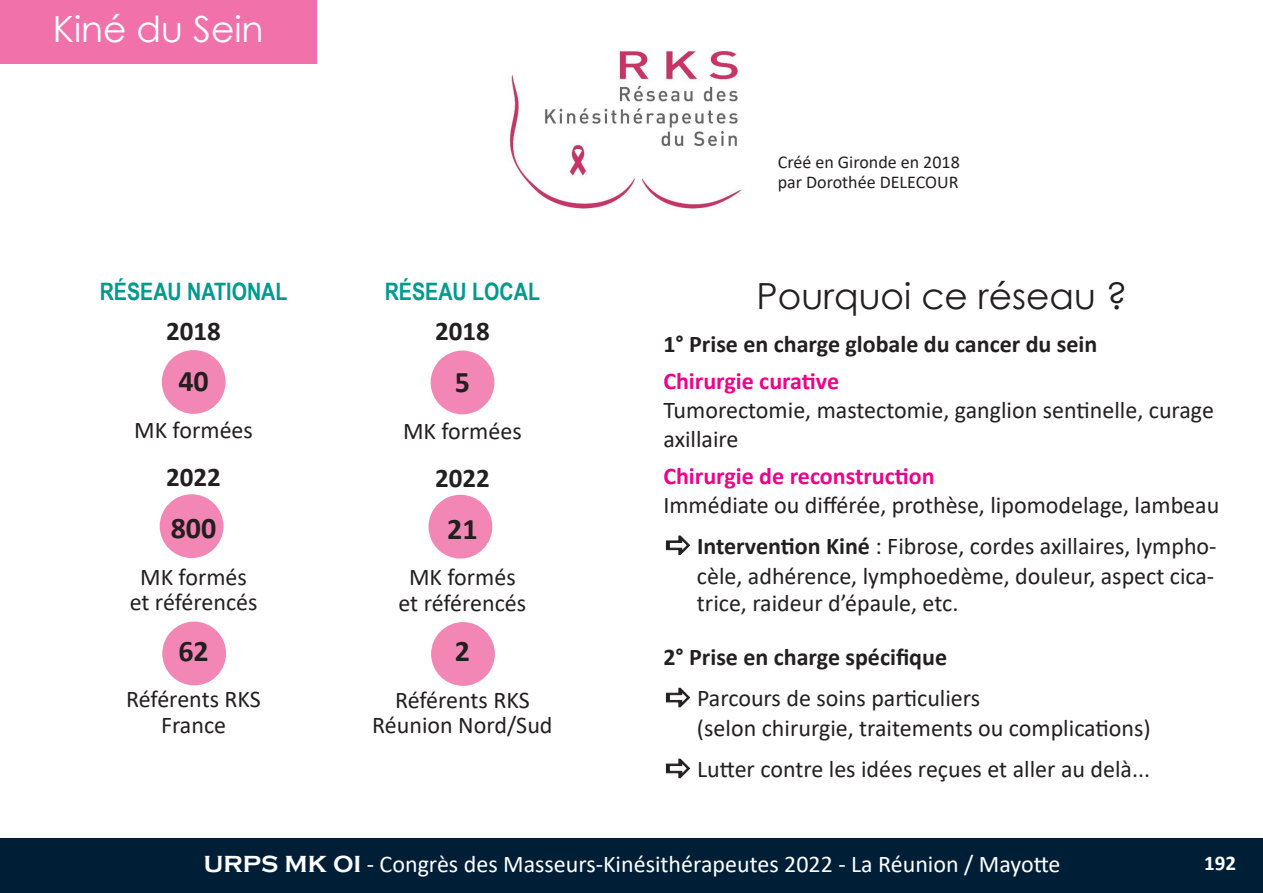
<style>
.page{position:relative;width:1263px;height:893px;background:#fff}
.page>*{position:absolute;margin:0;border:0;box-sizing:border-box;transform-origin:0 0}
.t1{font:36px "Century Gothic";color:#231f20}
.t2{font:36px "Century Gothic";color:#fff}
.t3{font:700 30px "Calibri";color:#231f20}
.t4{font:700 27px "Calibri";color:#231f20}
.t5{font:24px/25.5px "Calibri";color:#231f20;text-align:center}
.t6{font:24px "Calibri";color:#fff}
.t7{font:700 24px "Calibri";color:#231f20}
.t8{font:700 24px "Calibri";color:#ed028c}
.t9{font:700 24px "Arial Narrow";color:#009a8f}
.t10{font:700 21px "Calibri";color:#fff}
.t11{font:18px/19.5px "Calibri";color:#231f20}
.s1{font-weight:700}
.s2{font-family:"Copperplate Gothic";font-weight:700}
</style>
<div class="page">
<div style="left:162px;top:350px;width:64px;height:64px;background:#f287b6;border-radius:50%"></div>
<div style="left:160px;top:494px;width:63px;height:64px;background:#f287b6;border-radius:50%"></div>
<div style="left:162px;top:622px;width:64px;height:63px;background:#f287b6;border-radius:50%"></div>
<div style="left:0;top:838px;width:1263px;height:55px;background:#001f37"></div>
<div style="left:0;top:0;width:316px;height:64px;background:#f171ab"></div>
<img style="left:509px;top:49px;width:233px;height:160px">
<div style="left:431px;top:351px;width:63px;height:63px;background:#f287b6;border-radius:50%"></div>
<div style="left:428px;top:495px;width:64px;height:64px;background:#f287b6;border-radius:50%"></div>
<div style="left:431px;top:622px;width:64px;height:64px;background:#f287b6;border-radius:50%"></div>
<h1 class="t2" style="left:53px;top:5px;width:212px">Kiné du Sein</h1>
<p class="t9" style="left:100px;top:277px;width:189px">RÉSEAU NATIONAL</p>
<p class="t4" style="left:166px;top:319px;width:56px">2018</p>
<p class="t3" style="left:178px;top:369px;width:32px">40</p>
<p class="t5" style="left:134px;top:419px;width:120px">MK formées</p>
<p class="t4" style="left:166px;top:466px;width:56px">2022</p>
<p class="t3" style="left:171px;top:515px;width:47px">800</p>
<p class="t5" style="left:130px;top:566px;width:129px">MK formés et référencés</p>
<p class="t3" style="left:178px;top:638px;width:32px">62</p>
<p class="t5" style="left:126px;top:689px;width:136px">Référents RKS<br>France</p>
<p class="t9" style="left:385px;top:278px;width:157px">RÉSEAU LOCAL</p>
<p class="t4" style="left:435px;top:320px;width:56px">2018</p>
<p class="t3" style="left:455px;top:369px;width:17px">5</p>
<p class="t5" style="left:403px;top:420px;width:120px">MK formées</p>
<p class="t4" style="left:435px;top:467px;width:56px">2022</p>
<p class="t3" style="left:447px;top:516px;width:32px">21</p>
<p class="t5" style="left:398px;top:566px;width:129px">MK formés et référencés</p>
<p class="t3" style="left:455px;top:639px;width:17px">2</p>
<p class="t5" style="left:372px;top:689px;width:182px">Référents RKS<br>Réunion Nord/Sud</p>
<p class="t11" style="left:778px;top:154px;width:183px">Créé en Gironde en 2018 par Dorothée DELECOUR</p>
<h1 class="t1" style="left:756px;top:273px;width:372px">Pourquoi ce réseau ?</h1>
<p class="t7" style="left:663px;top:334px;width:435px">1° Prise en charge globale du cancer du sein</p>
<p class="t8" style="left:663px;top:371px;width:177px">Chirurgie curative</p>
<p class="t5" style="left:663px;top:397px;width:552px;line-height:28.8px;text-align:left">Tumorectomie, mastectomie, ganglion sentinelle, curage axillaire</p>
<p class="t8" style="left:663px;top:466px;width:273px">Chirurgie de reconstruction</p>
<p class="t5" style="left:663px;top:486px;width:557px;line-height:41.5px;text-align:right">Immédiate ou différée, prothèse, lipomodelage, lambeau <span class="s1">intervention Kiné</span> : Fibrose, cordes axillaires, lympho-</p>
<p class="t5" style="left:697px;top:564px;width:519px;line-height:27px;text-align:left">cèle, adhérence, lymphoedème, douleur, aspect cica&shy;trice, raideur d’épaule, etc.</p>
<p class="t7" style="left:663px;top:647px;width:285px">2° Prise en charge spécifique</p>
<p class="t5" style="left:697px;top:686px;width:455px;line-height:29.5px;text-align:left">Parcours de soins particuliers<br>(selon chirurgie, traitements ou complications)</p>
<p class="t5" style="left:697px;top:759px;width:455px">Lutter contre les idées reçues et aller au delà...</p>
<p class="t6" style="left:204px;top:854px;width:858px"><span class="s2">URPS MK OI</span> - Congrès des Masseurs-Kinésithérapeutes 2022 - La Réunion / Mayotte</p>
<p class="t10" style="left:1204px;top:854px;width:33px">192</p>
</div>
